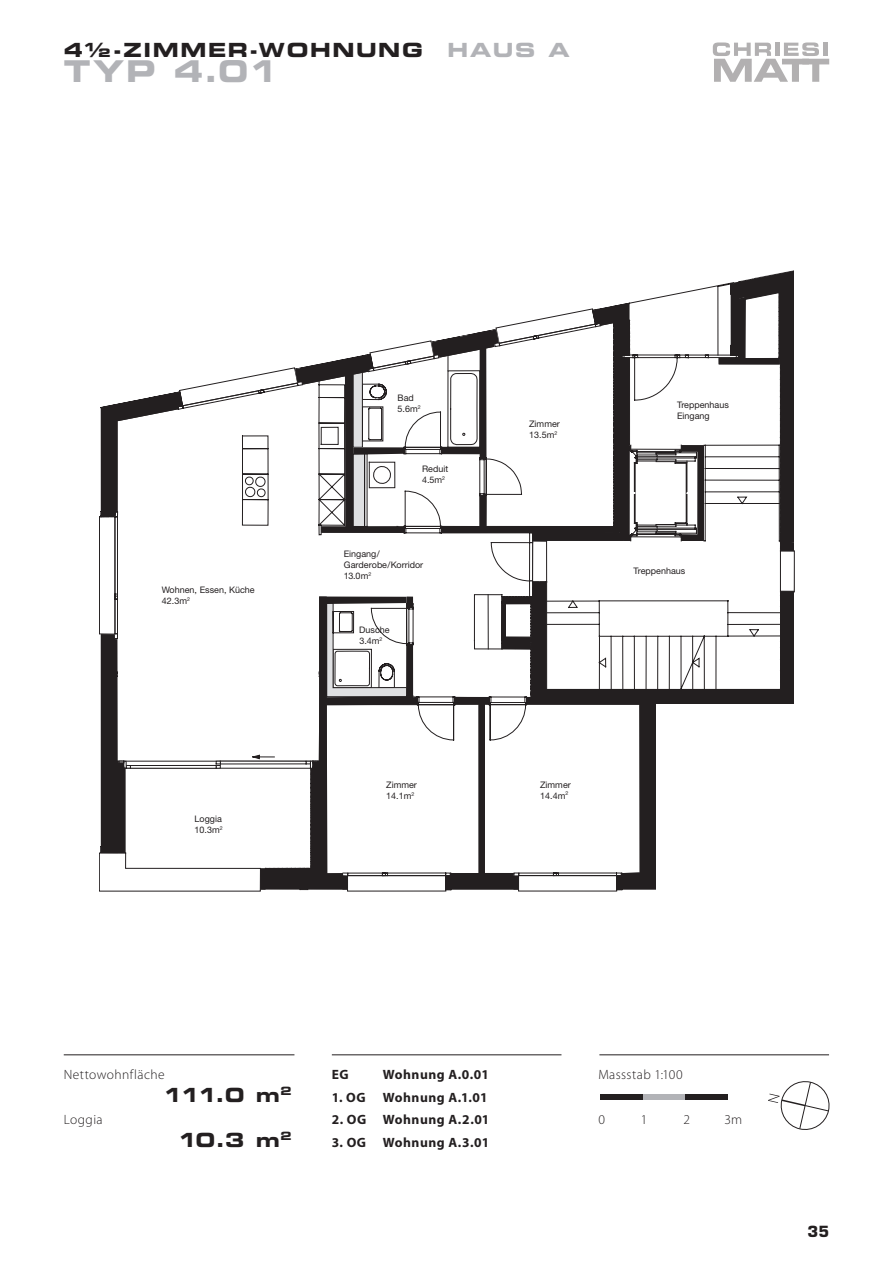
<style>
.page{position:relative;width:893px;height:1263px;background:#fff}
.page>*{position:absolute;margin:0;border:0;box-sizing:border-box;transform-origin:0 0}
.t1{font:30px "Eurostile Bold Extended Two";color:#b2b3b7}
.t2{font:19.5px "Eurostile Bold Extended Two";letter-spacing:.08em;color:#231f20}
.t3{font:19.5px "Eurostile Bold Extended Two";color:#b2b3b7}
.t4{font:700 15px "Eurostile";color:#231f20}
.t5{font:700 13.5px "Myriad Pro";letter-spacing:.04em;color:#231f20}
.t6{font:300 13.5px "Myriad Pro";letter-spacing:.03em;color:#231f20}
.t7{font:9px/10.8px "Helvetica Neue";letter-spacing:-.005em;color:#231f20}
</style>
<div class="page">
<svg style="left:713px;top:42px;width:116px;height:40px"></svg>
<hr style="left:64px;top:1054px;width:230px;height:1px;background:#231f20">
<hr style="left:332px;top:1054px;width:229px;height:1px;background:#231f20">
<div style="left:600px;top:1094px;width:43px;height:5px;background:#231f20"></div>
<div style="left:643px;top:1094px;width:42px;height:5px;background:#b2b3b7"></div>
<hr style="left:599px;top:1054px;width:230px;height:1px;background:#231f20">
<div style="left:685px;top:1094px;width:43px;height:5px;background:#231f20"></div>
<svg style="left:99px;top:270px;width:695px;height:621px"></svg>
<div style="left:656px;top:705px;width:143px;height:196px;background:#fff"></div>
<div style="left:780px;top:551px;width:14px;height:41px;border:1px solid #231f20"></div>
<svg style="left:768px;top:1081px;width:62px;height:49px"></svg>
<p class="t2" style="left:64px;top:36px;width:361px">4½-ZIMMER-WOHNUNG</p>
<p class="t3" style="left:447px;top:36px;width:124px">HAUS A</p>
<p class="t1" style="left:64px;top:50px;width:215px">TYP 4.01</p>
<p class="t7" style="left:162px;top:584px;width:94px">Wohnen, Essen, Küche<br>42.3m<sup>2</sup></p>
<p class="t7" style="left:194px;top:813px;width:30px">Loggia<br>10.3m<sup>2</sup></p>
<p class="t7" style="left:397px;top:393px;width:25px">Bad<br>5.6m<sup>2</sup></p>
<p class="t7" style="left:422px;top:463px;width:28px">Reduit<br>4.5m<sup>2</sup></p>
<p class="t7" style="left:344px;top:549px;width:81px">Eingang/<br>Garderobe/Korridor<br>13.0m<sup>2</sup></p>
<p class="t7" style="left:359px;top:624px;width:32px">Dusche<br>3.4m<sup>2</sup></p>
<p class="t7" style="left:386px;top:779px;width:32px">Zimmer<br>14.1m<sup>2</sup></p>
<p class="t7" style="left:529px;top:419px;width:32px">Zimmer<br>13.5m<sup>2</sup></p>
<p class="t7" style="left:677px;top:399px;width:53px">Treppenhaus<br>Eingang</p>
<p class="t7" style="left:633px;top:565px;width:53px">Treppenhaus</p>
<p class="t7" style="left:540px;top:779px;width:32px">Zimmer<br>14.4m<sup>2</sup></p>
<p class="t6" style="left:64px;top:1066px;width:102px">Nettowohnfläche</p>
<p class="t6" style="left:64px;top:1111px;width:40px">Loggia</p>
<p class="t2" style="left:163px;top:1081px;width:130px">111.0 m<sup>2</sup></p>
<p class="t2" style="left:177px;top:1126px;width:116px">10.3 m<sup>2</sup></p>
<p class="t5" style="left:332px;top:1067px;width:18px">EG</p>
<p class="t5" style="left:383px;top:1067px;width:108px">Wohnung A.0.01</p>
<p class="t5" style="left:332px;top:1089px;width:35px">1. OG</p>
<p class="t5" style="left:383px;top:1089px;width:106px">Wohnung A.1.01</p>
<p class="t5" style="left:332px;top:1112px;width:159px">2. OG Wohnung A.2.01</p>
<p class="t5" style="left:332px;top:1134px;width:159px">3. OG Wohnung A.3.01</p>
<h3 class="t6" style="left:598px;top:1066px;width:86px">Massstab 1:100</h3>
<h3 class="t6" style="left:598px;top:1111px;width:8px">0</h3>
<h3 class="t6" style="left:641px;top:1111px;width:8px">1</h3>
<h3 class="t6" style="left:683px;top:1111px;width:8px">2</h3>
<h3 class="t6" style="left:724px;top:1111px;width:19px">3m</h3>
<p class="t4" style="left:807px;top:1222px;width:23px">35</p>
</div>
